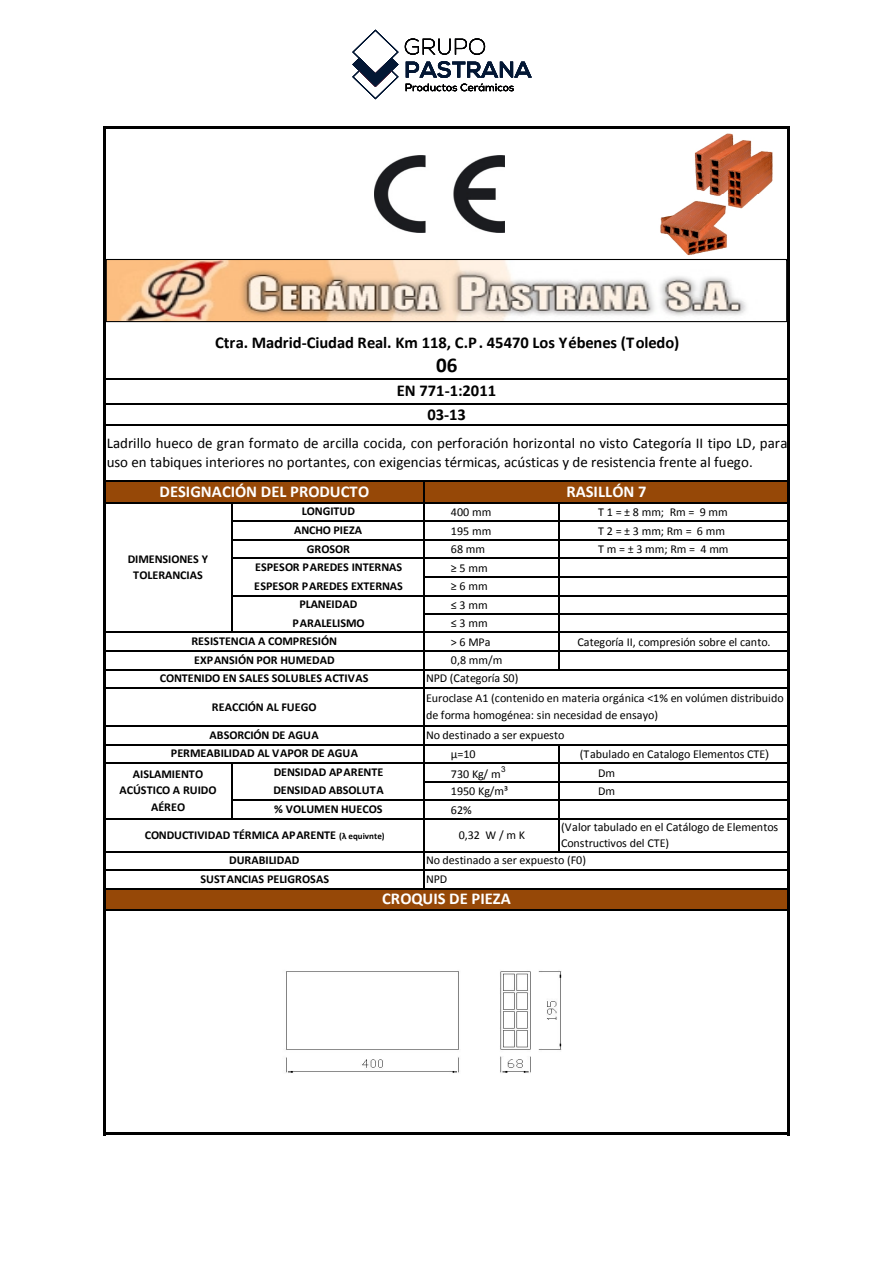
<style>
.page{position:relative;width:893px;height:1263px;background:#fff}
.page>*{position:absolute;margin:0;border:0;box-sizing:border-box;transform-origin:0 0}
.t1{font:700 21px "Calibri";color:#000}
.t2{font:700 16.5px "Calibri";color:#000}
.t3{font:700 16.5px "Calibri";color:#fff}
.t4{font:15px/19.6px "Calibri";color:#000}
.t5{font:12px/18.6px "Calibri";color:#000}
.t6{font:700 12px/18.6px "Calibri";color:#000;text-align:center}
.t7{font:8.1px "Arial";color:#000}
.s1{font-size:9px}
.s2{font-family:"Arial"}
</style>
<div class="page">
<div style="left:105px;top:481px;width:683px;height:22px;background:#964807"></div>
<hr style="left:103px;top:126px;width:2px;height:487px;background:#000">
<hr style="left:786px;top:129px;width:3px;height:484px;background:#000">
<hr style="left:423px;top:482px;width:1px;height:131px;background:#000">
<hr style="left:231px;top:504px;width:2px;height:109px;background:#000">
<hr style="left:558px;top:504px;width:1px;height:109px;background:#000">
<hr style="left:105px;top:126px;width:684px;height:3px;background:#000">
<hr style="left:105px;top:259px;width:681px;height:2px;background:#000">
<hr style="left:105px;top:378px;width:681px;height:1px;background:#000">
<hr style="left:105px;top:403px;width:681px;height:1px;background:#000">
<hr style="left:105px;top:425px;width:681px;height:1px;background:#000">
<hr style="left:105px;top:480px;width:681px;height:2px;background:#000">
<hr style="left:105px;top:502px;width:681px;height:2px;background:#000">
<hr style="left:233px;top:521px;width:553px;height:1px;background:#000">
<hr style="left:233px;top:539px;width:553px;height:2px;background:#000">
<hr style="left:233px;top:558px;width:553px;height:1px;background:#000">
<hr style="left:424px;top:576px;width:362px;height:2px;background:#000">
<hr style="left:233px;top:595px;width:553px;height:1px;background:#000">
<img style="left:374px;top:156px;width:131px;height:76px">
<img style="left:660px;top:133px;width:113px;height:123px">
<img style="left:108px;top:261px;width:638px;height:59px">
<div style="left:106px;top:259px;width:681px;height:63px;border:1px solid #000"></div>
<div style="left:105px;top:889px;width:683px;height:22px;background:#964807"></div>
<hr style="left:558px;top:613px;width:1px;height:57px;background:#000">
<hr style="left:231px;top:613px;width:2px;height:20px;background:#000">
<hr style="left:103px;top:613px;width:2px;height:522px;background:#000">
<hr style="left:231px;top:764px;width:2px;height:56px;background:#000">
<hr style="left:423px;top:613px;width:1px;height:276px;background:#000">
<hr style="left:558px;top:746px;width:1px;height:106px;background:#000">
<hr style="left:786px;top:613px;width:3px;height:522px;background:#000">
<hr style="left:424px;top:613px;width:362px;height:2px;background:#000">
<hr style="left:105px;top:632px;width:681px;height:1px;background:#000">
<hr style="left:105px;top:650px;width:681px;height:2px;background:#000">
<hr style="left:105px;top:669px;width:681px;height:1px;background:#000">
<hr style="left:105px;top:687px;width:681px;height:2px;background:#000">
<hr style="left:105px;top:726px;width:681px;height:1px;background:#000">
<hr style="left:105px;top:744px;width:681px;height:2px;background:#000">
<hr style="left:105px;top:763px;width:681px;height:1px;background:#000">
<hr style="left:424px;top:781px;width:362px;height:2px;background:#000">
<hr style="left:233px;top:800px;width:553px;height:1px;background:#000">
<hr style="left:105px;top:818px;width:681px;height:2px;background:#000">
<hr style="left:105px;top:851px;width:681px;height:1px;background:#000">
<hr style="left:105px;top:869px;width:681px;height:2px;background:#000">
<hr style="left:105px;top:888px;width:681px;height:1px;background:#000">
<hr style="left:105px;top:910px;width:681px;height:1px;background:#000">
<hr style="left:105px;top:1132px;width:684px;height:3px;background:#000">
<img style="left:286px;top:971px;width:276px;height:102px">
<svg style="left:352px;top:30px;width:46px;height:69px"></svg>
<svg style="left:405px;top:38px;width:126px;height:53px"></svg>
<h2 class="t2" style="left:215px;top:332px;width:465px">Ctra. Madrid-Ciudad Real. Km 118, C.P. 45470 Los Yébenes (Toledo)</h2>
<h1 class="t1" style="left:436px;top:352px;width:23px">06</h1>
<h2 class="t2" style="left:427px;top:404px;width:40px">03-13</h2>
<h2 class="t2" style="left:397px;top:380px;width:101px">EN 771-1:2011</h2>
<p class="t4" style="left:107px;top:432px;width:682px">Ladrillo hueco de gran formato de arcilla cocida, con perforación horizontal no visto Categoría II tipo LD, para uso en tabiques interiores no portantes, con exigencias térmicas, acústicas y de resistencia frente al fuego.</p>
<h2 class="t3" style="left:159px;top:481px;width:211px">DESIGNACIÓN DEL PRODUCTO</h2>
<h2 class="t3" style="left:566px;top:481px;width:81px">RASILLÓN 7</h2>
<p class="t6" style="left:128px;top:550px;width:82px;line-height:16.2px">DIMENSIONES Y<br>TOLERANCIAS</p>
<p class="t6" style="left:255px;top:502px;width:149px">LONGITUD<br>ANCHO PIEZA<br>GROSOR<br>ESPESOR PAREDES INTERNAS</p>
<p class="t6" style="left:254px;top:576px;width:150px">ESPESOR PAREDES EXTERNAS<br>PLANEIDAD</p>
<p class="t5" style="left:451px;top:502px;width:42px">400 mm</p>
<p class="t5" style="left:598px;top:502px;width:131px">T 1 = ± 8 mm; Rm = 9 mm</p>
<p class="t5" style="left:451px;top:521px;width:42px">195 mm</p>
<p class="t5" style="left:598px;top:521px;width:128px">T 2 = ± 3 mm; Rm = 6 mm</p>
<p class="t5" style="left:451px;top:539px;width:36px">68 mm</p>
<p class="t5" style="left:598px;top:539px;width:132px">T m = ± 3 mm; Rm = 4 mm</p>
<p class="t5" style="left:451px;top:558px;width:38px;text-align:right">5 mm<br>6 mm ! 3 mm</p>
<p class="t6" style="left:292px;top:613px;width:74px">PARALELISMO</p>
<p class="t6" style="left:191px;top:631px;width:147px">RESISTENCIA A COMPRESIÓN</p>
<p class="t5" style="left:451px;top:613px;width:41px">! 3 mm &gt; 6 MPa</p>
<p class="t5" style="left:577px;top:632px;width:195px">Categoría II, compresión sobre el canto.</p>
<p class="t6" style="left:194px;top:650px;width:142px">EXPANSIÓN POR HUMEDAD</p>
<p class="t5" style="left:451px;top:650px;width:53px">0,8 mm/m</p>
<p class="t6" style="left:160px;top:668px;width:210px">CONTENIDO EN SALES SOLUBLES ACTIVAS</p>
<p class="t5" style="left:426px;top:668px;width:94px">NPD (Categoría S0)</p>
<p class="t6" style="left:212px;top:697px;width:106px">REACCIÓN AL FUEGO</p>
<p class="t5" style="left:426px;top:690px;width:359px;line-height:16.2px">Euroclase A1 (contenido en materia orgánica &lt;1% en volúmen distribuido de forma homogénea: sin necesidad de ensayo)</p>
<p class="t6" style="left:210px;top:725px;width:111px">ABSORCIÓN DE AGUA</p>
<p class="t5" style="left:426px;top:725px;width:140px">No destinado a ser expuesto</p>
<p class="t6" style="left:274px;top:743px;width:111px;text-align:left;text-indent:-103px">PERMEABILIDAD AL VAPOR DE AGUA<br>DENSIDAD APARENTE</p>
<p class="t6" style="left:119px;top:766px;width:99px;line-height:16.2px">AISLAMIENTO<br>ACÚSTICO A RUIDO<br>AÉREO</p>
<p class="t6" style="left:273px;top:781px;width:112px">DENSIDAD ABSOLUTA</p>
<p class="t6" style="left:145px;top:796px;width:241px;line-height:25.5px;text-align:right">% VOLUMEN HUECOS<br>CONDUCTIVIDAD TÉRMICA APARENTE <span class="s1">( equivnte)</span></p>
<p class="t5" style="left:451px;top:744px;width:26px">µ=10</p>
<p class="t5" style="left:579px;top:744px;width:190px">(Tabulado en Catalogo Elementos CTE<span class="s2">)</span></p>
<p class="t5" style="left:451px;top:764px;width:51px">730 Kg/ m</p>
<p class="t7" style="left:501px;top:764px;width:6px">3</p>
<p class="t5" style="left:598px;top:763px;width:18px">Dm</p>
<p class="t5" style="left:451px;top:781px;width:59px">1950 Kg/m³</p>
<p class="t5" style="left:598px;top:781px;width:18px">Dm</p>
<p class="t5" style="left:458px;top:796px;width:68px;line-height:25.5px;text-indent:-8px">62%<br>0,32 W / m K</p>
<p class="t5" style="left:561px;top:819px;width:219px;line-height:16.2px">(Valor tabulado en el Catálogo de Elementos<br>Constructivos del CTE)</p>
<p class="t6" style="left:200px;top:850px;width:130px">DURABILIDAD<br>SUSTANCIAS PELIGROSAS</p>
<p class="t5" style="left:426px;top:850px;width:161px">No destinado a ser expuesto (F0)<br>NPD</p>
<h2 class="t3" style="left:382px;top:889px;width:130px">CROQUIS DE PIEZA</h2>
</div>
